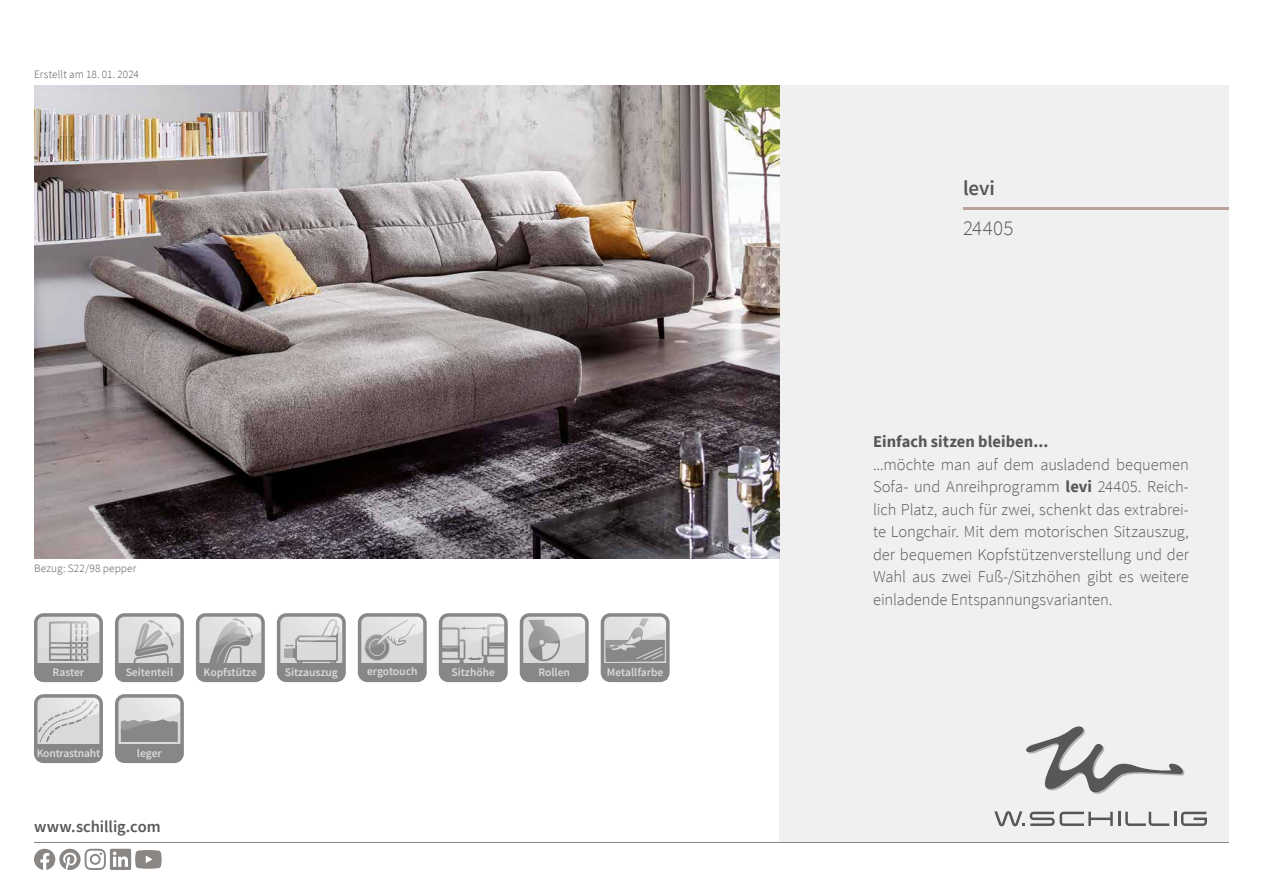
<style>
.page{position:relative;width:1263px;height:893px;background:#fff}
.page>*{position:absolute;margin:0;border:0;box-sizing:border-box;transform-origin:0 0}
.t1{font:300 21px "Source Sans Pro";letter-spacing:.005em;color:#575756}
.t2{font:600 21px "Source Sans Pro";color:#575756}
.t3{font:300 16.5px/22.5px "Source Sans Pro";letter-spacing:-.005em;color:#575756;text-align:justify}
.t4{font:700 16.5px "Source Sans Pro";color:#575756}
.t5{font:600 16.5px "Source Sans Pro";letter-spacing:-.005em;color:#575756}
.t6{font:600 11.55px "Source Sans Pro";color:#dadada}
.t7{font:300 11.25px "Source Sans Pro";letter-spacing:.015em;color:#575756}
.s1{font-weight:700}
</style>
<div class="page">
<div style="left:780px;top:85px;width:449px;height:757px;background:#f0f0f1"></div>
<hr style="left:34px;top:842px;width:1195px;height:1px;background:#898684">
<hr style="left:963px;top:207px;width:266px;height:3px;background:#b8a29b">
<svg style="left:1026px;top:726px;width:159px;height:68px"></svg>
<svg style="left:994px;top:811px;width:213px;height:15px"></svg>
<svg style="left:34px;top:849px;width:128px;height:21px"></svg>
<img style="left:34px;top:85px;width:746px;height:473px">
<div style="left:604px;top:663px;width:62px;height:16px;background:#878787"></div>
<svg style="left:605px;top:617px;width:61px;height:46px;background:#bbb"></svg>
<div style="left:601px;top:613px;width:69px;height:69px;border:3px solid #878787;border-radius:8px"></div>
<svg style="left:115px;top:613px;width:69px;height:69px;background:#b5b5b5"></svg>
<div style="left:280px;top:663px;width:63px;height:16px;background:#878787"></div>
<svg style="left:281px;top:617px;width:61px;height:46px;background:#d3d3d3"></svg>
<div style="left:277px;top:613px;width:69px;height:69px;border:3px solid #878787;border-radius:8px"></div>
<svg style="left:34px;top:613px;width:69px;height:69px;background:#b5b5b5"></svg>
<svg style="left:196px;top:613px;width:69px;height:69px;background:#b2b2b1"></svg>
<div style="left:358px;top:615px;width:66px;height:65px;background:#dadada;border-radius:8px"></div>
<div style="left:361px;top:663px;width:63px;height:16px;background:#878787"></div>
<div style="left:365px;top:634px;width:25px;height:26px;background:#878787;border-radius:50%"></div>
<div style="left:364px;top:634px;width:26px;height:27px;border:1px solid #c6c6c6;border-radius:50%"></div>
<div style="left:369px;top:639px;width:16px;height:17px;border:1px solid #c6c6c6;border-radius:50%"></div>
<svg style="left:362px;top:617px;width:61px;height:32px"></svg>
<div style="left:358px;top:613px;width:69px;height:69px;border:3px solid #878787;border-radius:8px"></div>
<div style="left:521px;top:615px;width:66px;height:65px;background:#dadada;border-radius:8px"></div>
<div style="left:523px;top:663px;width:62px;height:16px;background:#878787"></div>
<svg style="left:524px;top:617px;width:61px;height:43px"></svg>
<div style="left:520px;top:613px;width:69px;height:69px;border:3px solid #878787;border-radius:8px"></div>
<svg style="left:439px;top:613px;width:69px;height:69px;background:#b5b5b5"></svg>
<svg style="left:115px;top:694px;width:69px;height:69px;background:#b3b3b3"></svg>
<div style="left:118px;top:744px;width:63px;height:16px;background:#878787"></div>
<svg style="left:34px;top:694px;width:69px;height:69px;background:#c8c8c8"></svg>
<div style="left:37px;top:744px;width:63px;height:16px;background:#878787"></div>
<p class="t7" style="left:34px;top:67px;width:106px">Erstellt am 18. 01. 2024</p>
<p class="t7" style="left:34px;top:561px;width:104px">Bezug: S22/98 pepper</p>
<p class="t6" style="left:53px;top:665px;width:33px">Raster</p>
<p class="t6" style="left:126px;top:665px;width:49px">Seitenteil</p>
<p class="t6" style="left:204px;top:665px;width:55px">Kopfstütze</p>
<p class="t6" style="left:285px;top:665px;width:55px">Sitzauszug</p>
<p class="t6" style="left:367px;top:664px;width:52px">ergotouch</p>
<p class="t6" style="left:451px;top:665px;width:45px">Sitzhöhe</p>
<p class="t6" style="left:538px;top:665px;width:33px">Rollen</p>
<p class="t6" style="left:607px;top:665px;width:58px">Metallfarbe</p>
<p class="t6" style="left:37px;top:746px;width:65px">Kontrastnaht</p>
<p class="t6" style="left:137px;top:746px;width:26px">leger</p>
<p class="t5" style="left:34px;top:816px;width:128px">www.schillig.com</p>
<p class="t2" style="left:963px;top:175px;width:33px">levi</p>
<p class="t1" style="left:963px;top:215px;width:52px">24405</p>
<p class="t4" style="left:873px;top:430px;width:177px">Einfach sitzen bleiben...</p>
<p class="t3" style="left:873px;top:453px;width:317px">...möchte man auf dem ausladend bequemen Sofa- und Anreihprogramm <span class="s1">levi</span> 24405. Reich&shy;lich Platz, auch für zwei, schenkt das extrabrei&shy;te Longchair. Mit dem motorischen Sitzauszug, der bequemen Kopfstützenverstellung und der Wahl aus zwei Fuß-/Sitzhöhen gibt es weitere einladende Entspannungsvarianten.</p>
</div>
